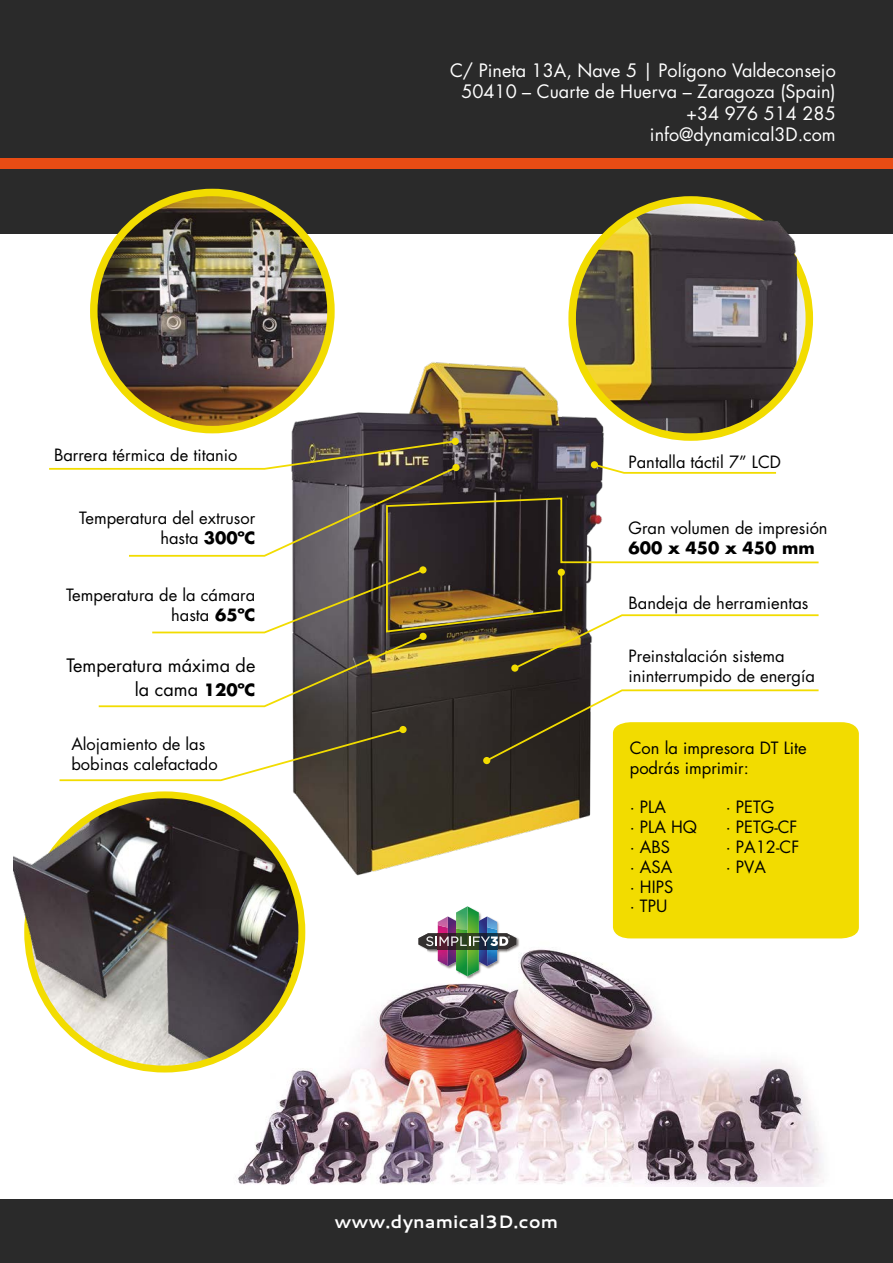
<style>
.page{position:relative;width:893px;height:1263px;background:#fff}
.page>*{position:absolute;margin:0;border:0;box-sizing:border-box;transform-origin:0 0}
.t1{font:18px/21.6px "Futura Std";color:#fff;text-align:right}
.t2{font:18px/24px "Futura Std";color:#000;text-align:right}
.t3{font:700 18px "Cantarell";color:#fff}
.t4{font:16.5px/19.8px "Futura Std";color:#000}
.t5{font:700 16.5px "Futura Std";color:#000}
.s1{font-weight:700}
.s2{font-weight:700;font-size:16.5px}
</style>
<div class="page">
<div style="left:0;top:0;width:893px;height:234px;background:#2a2a2a"></div>
<div style="left:0;top:158px;width:893px;height:11px;background:#e84c14"></div>
<div style="left:0;top:1199px;width:893px;height:64px;background:#2a2a2a"></div>
<img style="left:204px;top:931px;width:641px;height:256px">
<img style="left:516px;top:931px;width:9px;height:4px">
<img style="left:414px;top:935px;width:13px;height:45px">
<img style="left:507px;top:935px;width:18px;height:45px">
<img style="left:427px;top:949px;width:13px;height:31px">
<img style="left:467px;top:976px;width:7px;height:4px">
<img style="left:494px;top:949px;width:13px;height:31px">
<img style="left:440px;top:966px;width:20px;height:14px">
<img style="left:474px;top:966px;width:20px;height:14px">
<svg style="left:460px;top:976px;width:7px;height:4px"></svg>
<img style="left:479px;top:949px;width:18px;height:17px">
<img style="left:438px;top:949px;width:18px;height:17px">
<img style="left:456px;top:906px;width:23px;height:70px">
<img style="left:456px;top:906px;width:11px;height:10px">
<svg style="left:418px;top:916px;width:98px;height:33px"></svg>
<img style="left:280px;top:356px;width:333px;height:525px">
<img style="left:94px;top:192px;width:237px;height:238px;border-radius:119px">
<div style="left:90px;top:189px;width:245px;height:244px;border:8px solid #f2dc00;border-radius:50%"></div>
<img style="left:28px;top:795px;width:274px;height:274px;border-radius:137px">
<img style="left:572px;top:200px;width:237px;height:237px;border-radius:119px">
<div style="left:568px;top:196px;width:245px;height:245px;border:8px solid #f2dc00;border-radius:50%"></div>
<img style="left:14px;top:823px;width:188px;height:249px">
<img style="left:677px;top:196px;width:136px;height:172px">
<div style="left:613px;top:722px;width:246px;height:216px;background:#f2dc00"></div>
<svg style="left:49px;top:439px;width:409px;height:119px"></svg>
<div style="left:452px;top:464px;width:8px;height:7px;background:#f2dc00;border-radius:50%"></div>
<svg style="left:98px;top:568px;width:327px;height:140px"></svg>
<div style="left:419px;top:633px;width:8px;height:7px;background:#f2dc00;border-radius:50%"></div>
<svg style="left:59px;top:727px;width:346px;height:55px"></svg>
<div style="left:399px;top:726px;width:8px;height:7px;background:#f2dc00;border-radius:50%"></div>
<svg style="left:592px;top:463px;width:185px;height:12px"></svg>
<div style="left:591px;top:461px;width:7px;height:7px;background:#f2dc00;border-radius:50%"></div>
<svg style="left:512px;top:633px;width:101px;height:37px"></svg>
<div style="left:511px;top:664px;width:7px;height:8px;background:#f2dc00;border-radius:50%"></div>
<svg style="left:484px;top:688px;width:336px;height:75px"></svg>
<div style="left:483px;top:757px;width:7px;height:7px;background:#f2dc00;border-radius:50%"></div>
<svg style="left:385px;top:496px;width:434px;height:137px"></svg>
<div style="left:558px;top:569px;width:7px;height:7px;background:#f2dc00;border-radius:50%"></div>
<p class="t4" style="left:54px;top:445px;width:185px">Barrera térmica de titanio</p>
<p class="t1" style="left:450px;top:59px;width:387px">C/ Pineta 13A, Nave 5 | Polígono Valdeconsejo<br>50410 – Cuarte de Huerva – Zaragoza (Spain) +34 976 514 285<br>info@dynamical3D.com</p>
<p class="t4" style="left:628px;top:452px;width:154px">Pantalla táctil 7” LCD</p>
<p class="t4" style="left:79px;top:508px;width:178px;text-align:right">Temperatura del extrusor hasta <span class="s1">300ºC</span></p>
<p class="t4" style="left:628px;top:519px;width:201px">Gran volumen de impresión</p>
<p class="t5" style="left:628px;top:537px;width:188px">600 x 450 x 450 mm</p>
<p class="t4" style="left:66px;top:585px;width:191px;text-align:right">Temperatura de la cámara hasta <span class="s1">65ºC</span></p>
<p class="t2" style="left:66px;top:653px;width:190px">Temperatura máxima de la cama <span class="s2">120ºC</span></p>
<p class="t4" style="left:71px;top:734px;width:148px">Alojamiento de las bobinas calefactado</p>
<p class="t4" style="left:628px;top:593px;width:181px">Bandeja de herramientas</p>
<p class="t4" style="left:628px;top:646px;width:188px">Preinstalación sistema ininterrumpido de energía</p>
<p class="t4" style="left:630px;top:738px;width:178px">Con la impresora DT Lite podrás imprimir:</p>
<p class="t4" style="left:630px;top:798px;width:69px">· PLA<br>· PLA HQ · ABS<br>· ASA<br>· HIPS<br>· TPU</p>
<p class="t4" style="left:726px;top:798px;width:75px">· PETG<br>· PETG-CF · PA12-CF · PVA</p>
<p class="t3" style="left:335px;top:1209px;width:225px">www.dynamical3D.com</p>
</div>
